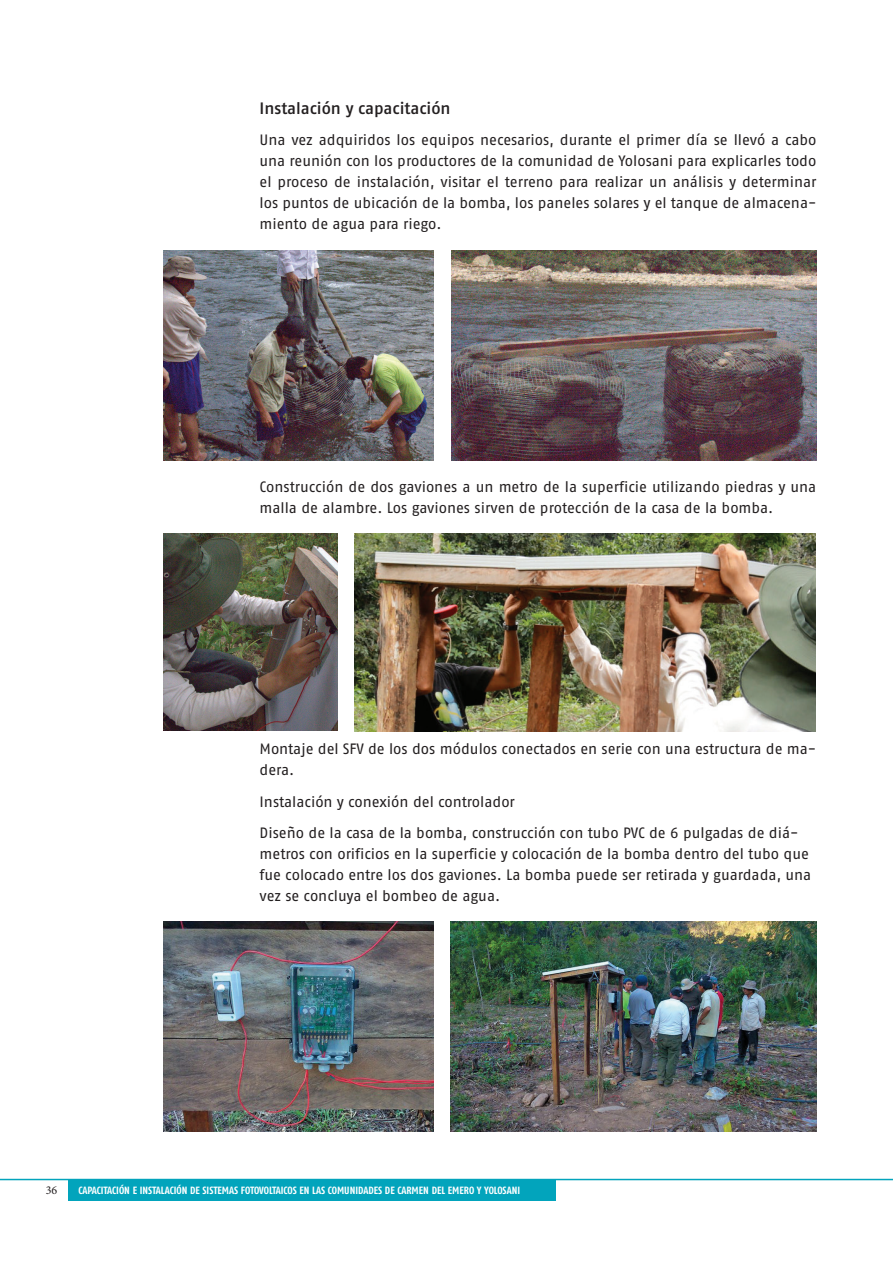
<style>
.page{position:relative;width:893px;height:1263px;background:#fff}
.page>*{position:absolute;margin:0;border:0;box-sizing:border-box;transform-origin:0 0}
.t1{font:500 16.5px "Fago No";color:#231f20}
.t2{font:15px/21px "Fago No";color:#231f20}
.t3{font:12px "Minion Pro";color:#231f20}
.t4{font:700 10.5px "Fago Co";color:#fff}
</style>
<div class="page">
<div style="left:68px;top:1179px;width:487px;height:21px;background:#02a4bc"></div>
<hr style="left:0;top:1179px;width:893px;height:1px;background:#02a4bc">
<img style="left:355px;top:534px;width:461px;height:197px">
<img style="left:164px;top:250px;width:269px;height:210px">
<img style="left:451px;top:250px;width:366px;height:210px">
<img style="left:164px;top:534px;width:173px;height:197px">
<img style="left:164px;top:921px;width:269px;height:210px">
<img style="left:451px;top:921px;width:365px;height:210px">
<p class="t1" style="left:260px;top:99px;width:193px">Instalación y capacitación</p>
<p class="t2" style="left:260px;top:129px;width:558px;text-align:justify">Una vez adquiridos los equipos necesarios, durante el primer día se llevó a cabo una reunión con los productores de la comunidad de Yolosani para explicarles todo el proceso de instalación, visitar el terreno para realizar un análisis y determinar los puntos de ubicación de la bomba, los paneles solares y el tanque de almacena&shy;miento de agua para riego.</p>
<p class="t2" style="left:260px;top:476px;width:558px">Construcción de dos gaviones a un metro de la superficie utilizando piedras y una malla de alambre. Los gaviones sirven de protección de la casa de la bomba.</p>
<p class="t2" style="left:260px;top:738px;width:558px">Montaje del SFV de los dos módulos conectados en serie con una estructura de ma&shy;dera.</p>
<p class="t2" style="left:260px;top:786px;width:540px;line-height:31.5px">Instalación y conexión del controlador<br>Diseño de la casa de la bomba, construcción con tubo PVC de 6 pulgadas de diá-</p>
<p class="t2" style="left:260px;top:843px;width:553px">metros con orificios en la superficie y colocación de la bomba dentro del tubo que fue colocado entre los dos gaviones. La bomba puede ser retirada y guardada, una vez se concluya el bombeo de agua.</p>
<p class="t3" style="left:46px;top:1182px;width:13px">36</p>
<p class="t4" style="left:78px;top:1185px;width:443px">CAPACITACIÓN E INSTALACIÓN DE SISTEMAS FOTOVOLTAICOS EN LAS COMUNIDADES DE CARMEN DEL EMERO Y YOLOSANI</p>
</div>
